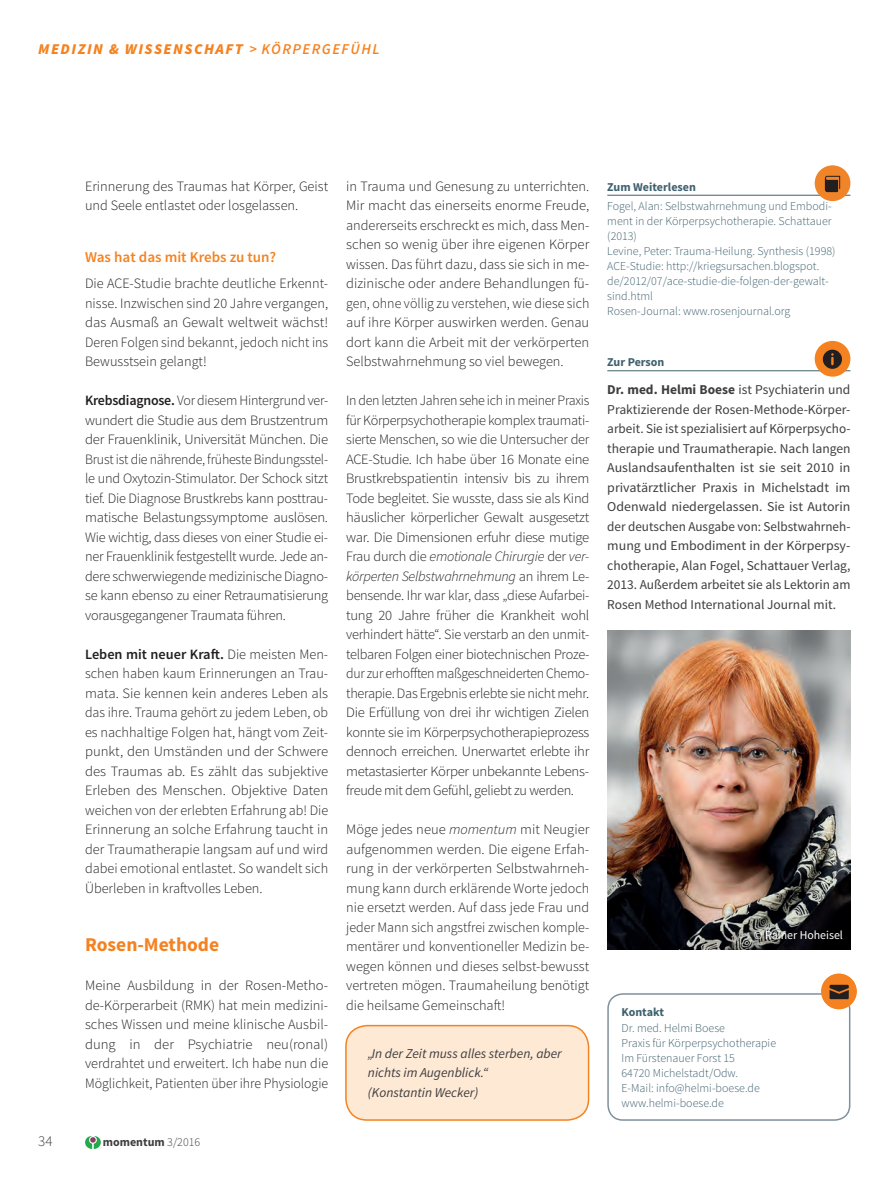
<style>
.page{position:relative;width:893px;height:1191px;background:#fff}
.page>*{position:absolute;margin:0;border:0;box-sizing:border-box;transform-origin:0 0}
.t1{font:700 19.5px "Source Sans Pro";color:#f58220}
.t2{font:italic 900 15px "Source Sans Pro";letter-spacing:.1em;color:#f58220}
.t3{font:600 15px "Source Sans Pro";color:#f58220}
.t4{font:300 15px "Source Sans Pro";color:#3e3e3f}
.t5{font:300 14.25px/19.5px "Source Sans Pro";color:#231f20;text-align:justify}
.t6{font:13.5px/19.5px "Source Sans Pro";color:#3e3e3f;text-align:justify}
.t7{font:italic 13.5px/19.5px "Source Sans Pro";color:#3e3e3f}
.t8{font:300 12px/15px "Source Sans Pro";color:#3f606e}
.t9{font:700 12px "Source Sans Pro";color:#3f606e}
.t10{font:12px "Source Sans Pro";color:#fff}
.t11{font:700 12px "Source Sans Pro";color:#3e3e3f}
.s1{font-weight:600}
.s2{font-weight:300}
.s3{font-style:italic}
.s4{font-weight:700}
</style>
<div class="page">
<img style="left:85px;top:1136px;width:15px;height:12px">
<hr style="left:607px;top:195px;width:243px;height:1px;background:#3f606e">
<hr style="left:607px;top:370px;width:243px;height:1px;background:#3f606e">
<div style="left:815px;top:165px;width:35px;height:36px;background:#f08428;border-radius:50%"></div>
<svg style="left:825px;top:176px;width:15px;height:16px"></svg>
<div style="left:815px;top:341px;width:35px;height:36px;background:#f58220;border-radius:50%"></div>
<svg style="left:823px;top:350px;width:19px;height:19px"></svg>
<div style="left:346px;top:1025px;width:243px;height:95px;background:#fee9d5;border-radius:21px"></div>
<div style="left:345px;top:1025px;width:244px;height:95px;border:2px solid #f58220;border-radius:21px"></div>
<div style="left:607px;top:993px;width:243px;height:127px;border:2px solid #7f909c;border-radius:15px"></div>
<div style="left:821px;top:973px;width:36px;height:36px;background:#f58220;border-radius:50%"></div>
<svg style="left:830px;top:984px;width:19px;height:15px"></svg>
<img style="left:607px;top:630px;width:243px;height:319px">
<p class="t2" style="left:38px;top:39px;width:343px">MEDIZIN &amp; WISSENSCHAFT <span class="s1">&gt; KÖRPERGEFÜHL</span></p>
<p class="t5" style="left:85px;top:176px;width:245px">Erinnerung des Traumas hat Körper, Geist und Seele entlastet oder losgelassen.</p>
<p class="t3" style="left:85px;top:247px;width:193px">Was hat das mit Krebs zu tun?</p>
<p class="t5" style="left:85px;top:274px;width:245px">Die ACE-Studie brachte deutliche Erkennt&shy;nisse. Inzwischen sind 20 Jahre vergangen, das Ausmaß an Gewalt weltweit wächst!<br>Deren Folgen sind bekannt, jedoch nicht ins Bewusstsein gelangt!</p>
<p class="t5" style="left:85px;top:391px;width:245px"><span class="s1">Krebsdiagnose.</span> Vor diesem Hintergrund ver&shy;wundert die Studie aus dem Brustzentrum der Frauenklinik, Universität München. Die Brust ist die nährende, früheste Bindungsstel&shy;le und Oxytozin-Stimulator. Der Schock sitzt tief. Die Diagnose Brustkrebs kann posttrau&shy;matische Belastungssymptome auslösen.<br>Wie wichtig, dass dieses von einer Studie ei&shy;ner Frauenklinik festgestellt wurde. Jede an&shy;dere schwerwiegende medizinische Diagno&shy;se kann ebenso zu einer Retraumatisierung vorausgegangener Traumata führen.</p>
<p class="t5" style="left:85px;top:644px;width:245px"><span class="s1">Leben mit neuer Kraft.</span> Die meisten Men&shy;schen haben kaum Erinnerungen an Trau&shy;mata. Sie kennen kein anderes Leben als das ihre. Trauma gehört zu jedem Leben, ob es nachhaltige Folgen hat, hängt vom Zeit&shy;punkt, den Umständen und der Schwere des Traumas ab. Es zählt das subjektive Erleben des Menschen. Objektive Daten weichen von der erlebten Erfahrung ab! Die Erinnerung an solche Erfahrung taucht in der Traumatherapie langsam auf und wird dabei emotional entlastet. So wandelt sich Überleben in kraftvolles Leben.</p>
<h1 class="t1" style="left:85px;top:932px;width:136px">Rosen-Methode</h1>
<p class="t5" style="left:85px;top:976px;width:245px">Meine Ausbildung in der Rosen-Metho&shy;de-Körperarbeit (RMK) hat mein medizini&shy;sches Wissen und meine klinische Ausbil&shy;dung in der Psychiatrie neu(ronal) verdrahtet und erweitert. Ich habe nun die Möglichkeit, Patienten über ihre Physiologie</p>
<p class="t4" style="left:38px;top:1132px;width:16px">34</p>
<p class="t11" style="left:103px;top:1134px;width:99px">momentum <span class="s2">3/2016</span></p>
<p class="t5" style="left:346px;top:176px;width:245px">in Trauma und Genesung zu unterrichten.<br>Mir macht das einerseits enorme Freude, andererseits erschreckt es mich, dass Men&shy;schen so wenig über ihre eigenen Körper wissen. Das führt dazu, dass sie sich in me&shy;dizinische oder andere Behandlungen fü&shy;gen, ohne völlig zu verstehen, wie diese sich auf ihre Körper auswirken werden. Genau dort kann die Arbeit mit der verkörperten Selbstwahrnehmung so viel bewegen.</p>
<p class="t5" style="left:346px;top:391px;width:245px">In den letzten Jahren sehe ich in meiner Praxis für Körperpsychotherapie komplex traumati&shy;sierte Menschen, so wie die Untersucher der ACE-Studie. Ich habe über 16 Monate eine Brustkrebspatientin intensiv bis zu ihrem Tode begleitet. Sie wusste, dass sie als Kind häuslicher körperlicher Gewalt ausgesetzt war. Die Dimensionen erfuhr diese mutige Frau durch die <span class="s3">emotionale Chirurgie</span> der <span class="s3">ver&shy;körperten Selbstwahrnehmung</span> an ihrem Le&shy;bensende. Ihr war klar, dass „diese Aufarbei&shy;tung 20 Jahre früher die Krankheit wohl verhindert hätte“. Sie verstarb an den unmit&shy;telbaren Folgen einer biotechnischen Proze&shy;dur zur erhofften maßgeschneiderten Chemo&shy;therapie. Das Ergebnis erlebte sie nicht mehr.<br>Die Erfüllung von drei ihr wichtigen Zielen konnte sie im Körperpsychotherapieprozess dennoch erreichen. Unerwartet erlebte ihr metastasierter Körper unbekannte Lebens&shy;freude mit dem Gefühl, geliebt zu werden.</p>
<p class="t5" style="left:346px;top:820px;width:245px">Möge jedes neue <span class="s3">momentum</span> mit Neugier aufgenommen werden. Die eigene Erfah&shy;rung in der verkörperten Selbstwahrneh&shy;mung kann durch erklärende Worte jedoch nie ersetzt werden. Auf dass jede Frau und jeder Mann sich angstfrei zwischen komple&shy;mentärer und konventioneller Medizin be&shy;wegen können und dieses selbst-bewusst vertreten mögen. Traumaheilung benötigt die heilsame Gemeinschaft!</p>
<p class="t7" style="left:368px;top:1043px;width:195px">„In der Zeit muss alles sterben, aber nichts im Augenblick.“<br>(Konstantin Wecker)</p>
<p class="t9" style="left:607px;top:179px;width:90px">Zum Weiterlesen</p>
<p class="t8" style="left:607px;top:198px;width:230px">Fogel, Alan: Selbstwahrnehmung und Embodi&shy;ment in der Körperpsychotherapie. Schattauer (2013)<br>Levine, Peter: Trauma-Heilung. Synthesis (1998)<br>ACE-Studie: http://kriegsursachen.blogspot. de/2012/07/ace-studie-die-folgen-der-gewalt&shy;sind.html<br>Rosen-Journal: www.rosenjournal.org</p>
<p class="t9" style="left:607px;top:354px;width:59px">Zur Person</p>
<p class="t6" style="left:607px;top:380px;width:245px"><span class="s4">Dr. med. Helmi Boese</span> ist Psychiaterin und Praktizierende der Rosen-Methode-Körper&shy;arbeit. Sie ist spezialisiert auf Körperpsycho&shy;therapie und Traumatherapie. Nach langen Auslandsaufenthalten ist sie seit 2010 in privatärztlicher Praxis in Michelstadt im Odenwald niedergelassen. Sie ist Autorin der deutschen Ausgabe von: Selbstwahrneh&shy;mung und Embodiment in der Körperpsy&shy;chotherapie, Alan Fogel, Schattauer Verlag, 2013. Außerdem arbeitet sie als Lektorin am Rosen Method International Journal mit.</p>
<p class="t10" style="left:754px;top:927px;width:91px">© Rainer Hoheisel</p>
<p class="t9" style="left:622px;top:1004px;width:44px">Kontakt</p>
<p class="t8" style="left:622px;top:1020px;width:156px">Dr. med. Helmi Boese<br>Praxis für Körperpsychotherapie<br>Im Fürstenauer Forst 15<br>64720 Michelstadt/Odw.<br>E-Mail: info@helmi-boese.de www.helmi-boese.de</p>
</div>
